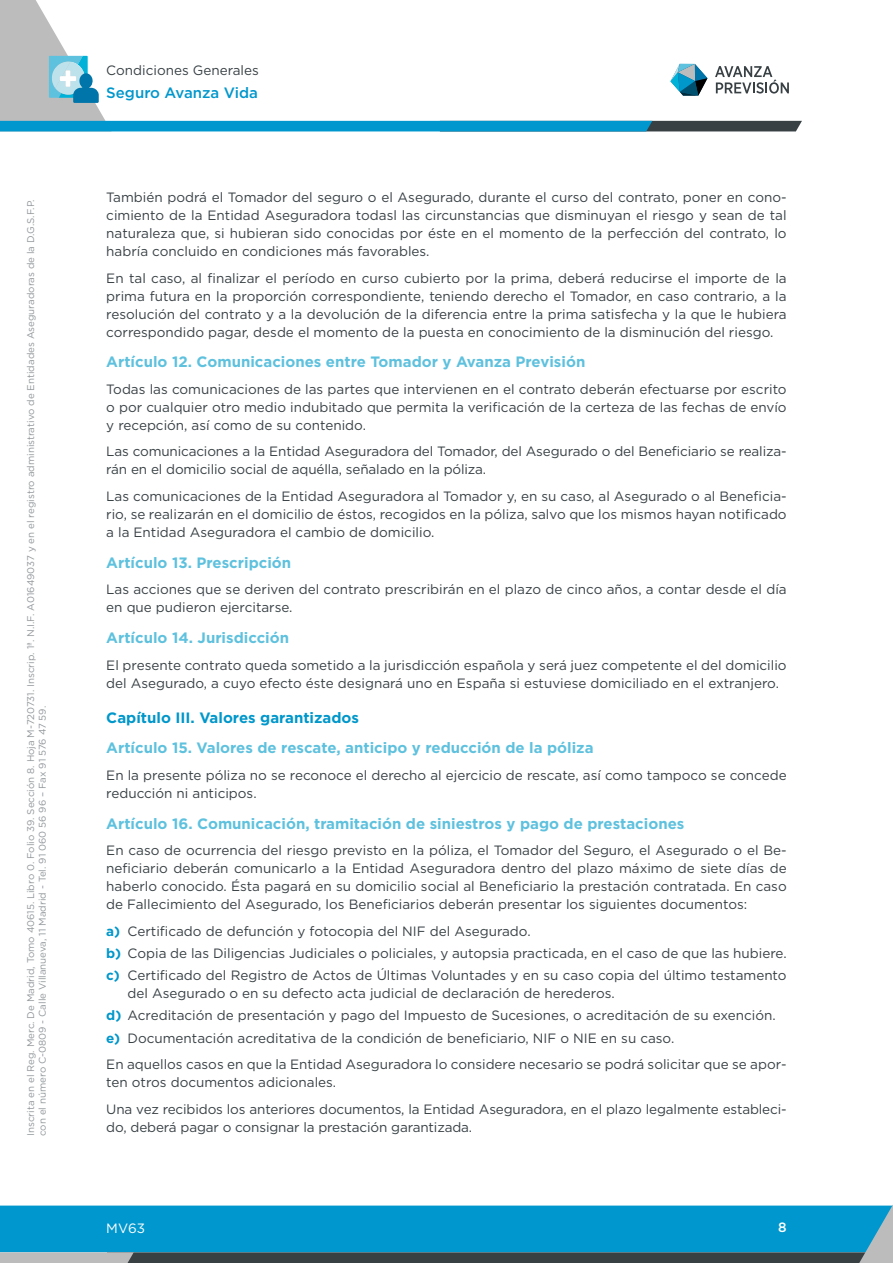
<style>
.page{position:relative;width:893px;height:1263px;background:#fff}
.page>*{position:absolute;margin:0;border:0;box-sizing:border-box;transform-origin:0 0}
.t1{font:700 15px "Gotham";color:#5ec1de}
.t2{font:700 15px "Gotham";color:#0097ca}
.t3{font:500 15px "Gotham";color:#0097cc}
.t4{font:13.5px/18px "Gotham";color:#384044}
.t5{font:13.5px "Gotham";color:#fff}
.t6{font:500 13.5px "Gotham";color:#fff}
.t7{font:9.75px/11.7px "Gotham";color:#92979b}
.s1{font-weight:700;color:#0097ca}
</style>
<div class="page">
<svg style="left:0;top:1205px;width:893px;height:58px;background:#148db9"></svg>
<svg style="left:0;top:0;width:802px;height:131px"></svg>
<p class="t4" style="left:106px;top:61px;width:154px">Condiciones Generales</p>
<p class="t3" style="left:106px;top:83px;width:153px">Seguro Avanza Vida</p>
<p class="t7" style="left:25px;top:1136px;width:938px;rotate:-90deg">Inscrita en el Reg. Merc. De Madrid, Tomo 40615. Libro 0. Folio 39. Sección 8. Hoja M-720731. Inscrip. 1ª. N.I.F. A01649037 y en el registro administrativo de Entidades Aseguradoras de la D.G.S.F.P. con el número C-0809 - Calle Villanueva, 11 Madrid - Tel. 91 060 56 96 – Fax 91 576 47 59.</p>
<p class="t4" style="left:106px;top:188px;width:682px;text-align:justify">También podrá el Tomador del seguro o el Asegurado, durante el curso del contrato, poner en cono&shy;cimiento de la Entidad Aseguradora todasl las circunstancias que disminuyan el riesgo y sean de tal naturaleza que, si hubieran sido conocidas por éste en el momento de la perfección del contrato, lo habría concluido en condiciones más favorables.</p>
<p class="t4" style="left:106px;top:269px;width:682px;text-align:justify">En tal caso, al finalizar el período en curso cubierto por la prima, deberá reducirse el importe de la prima futura en la proporción correspondiente, teniendo derecho el Tomador, en caso contrario, a la resolución del contrato y a la devolución de la diferencia entre la prima satisfecha y la que le hubiera correspondido pagar, desde el momento de la puesta en conocimiento de la disminución del riesgo.</p>
<p class="t1" style="left:106px;top:352px;width:481px">Artículo 12. Comunicaciones entre Tomador y Avanza Previsión</p>
<p class="t4" style="left:106px;top:380px;width:682px;text-align:justify">Todas las comunicaciones de las partes que intervienen en el contrato deberán efectuarse por escrito o por cualquier otro medio indubitado que permita la verificación de la certeza de las fechas de envío y recepción, así como de su contenido.</p>
<p class="t4" style="left:106px;top:442px;width:682px">Las comunicaciones a la Entidad Aseguradora del Tomador, del Asegurado o del Beneficiario se realiza&shy;rán en el domicilio social de aquélla, señalado en la póliza.</p>
<p class="t4" style="left:106px;top:487px;width:682px;text-align:justify">Las comunicaciones de la Entidad Aseguradora al Tomador y, en su caso, al Asegurado o al Beneficia&shy;rio, se realizarán en el domicilio de éstos, recogidos en la póliza, salvo que los mismos hayan notificado a la Entidad Aseguradora el cambio de domicilio.</p>
<p class="t1" style="left:106px;top:552px;width:186px">Artículo 13. Prescripción</p>
<p class="t4" style="left:106px;top:580px;width:682px">Las acciones que se deriven del contrato prescribirán en el plazo de cinco años, a contar desde el día en que pudieron ejercitarse.</p>
<p class="t1" style="left:106px;top:628px;width:184px">Artículo 14. Jurisdicción</p>
<p class="t4" style="left:106px;top:655px;width:682px">El presente contrato queda sometido a la jurisdicción española y será juez competente el del domicilio del Asegurado, a cuyo efecto éste designará uno en España si estuviese domiciliado en el extranjero.</p>
<p class="t2" style="left:106px;top:707px;width:254px">Capítulo III. Valores garantizados</p>
<p class="t1" style="left:106px;top:738px;width:489px">Artículo 15. Valores de rescate, anticipo y reducción de la póliza</p>
<p class="t4" style="left:106px;top:766px;width:682px">En la presente póliza no se reconoce el derecho al ejercicio de rescate, así como tampoco se concede reducción ni anticipos.</p>
<p class="t1" style="left:106px;top:813px;width:580px">Artículo 16. Comunicación, tramitación de siniestros y pago de prestaciones</p>
<p class="t4" style="left:106px;top:841px;width:682px;text-align:justify">En caso de ocurrencia del riesgo previsto en la póliza, el Tomador del Seguro, el Asegurado o el Be&shy;neficiario deberán comunicarlo a la Entidad Aseguradora dentro del plazo máximo de siete días de haberlo conocido. Ésta pagará en su domicilio social al Beneficiario la prestación contratada. En caso de Fallecimiento del Asegurado, los Beneficiarios deberán presentar los siguientes documentos:</p>
<p class="t4" style="left:106px;top:919px;width:682px;line-height:22.2px"><span class="s1">a)</span> Certificado de defunción y fotocopia del NIF del Asegurado.<br><span class="s1">b)</span> Copia de las Diligencias Judiciales o policiales, y autopsia practicada, en el caso de que las hubiere. <span class="s1">c)</span> Certificado del Registro de Actos de Últimas Voluntades y en su caso copia del último testamento</p>
<p class="t4" style="left:106px;top:982px;width:671px;line-height:22.2px;text-indent:21px">del Asegurado o en su defecto acta judicial de declaración de herederos.<br><span class="s1">d)</span> Acreditación de presentación y pago del Impuesto de Sucesiones, o acreditación de su exención. <span class="s1">e)</span> Documentación acreditativa de la condición de beneficiario, NIF o NIE en su caso.</p>
<p class="t4" style="left:106px;top:1055px;width:682px">En aquellos casos en que la Entidad Aseguradora lo considere necesario se podrá solicitar que se apor&shy;ten otros documentos adicionales.</p>
<p class="t4" style="left:106px;top:1099px;width:682px">Una vez recibidos los anteriores documentos, la Entidad Aseguradora, en el plazo legalmente estableci&shy;do, deberá pagar o consignar la prestación garantizada.</p>
<p class="t5" style="left:106px;top:1219px;width:40px">MV63</p>
<p class="t6" style="left:778px;top:1218px;width:10px">8</p>
</div>
